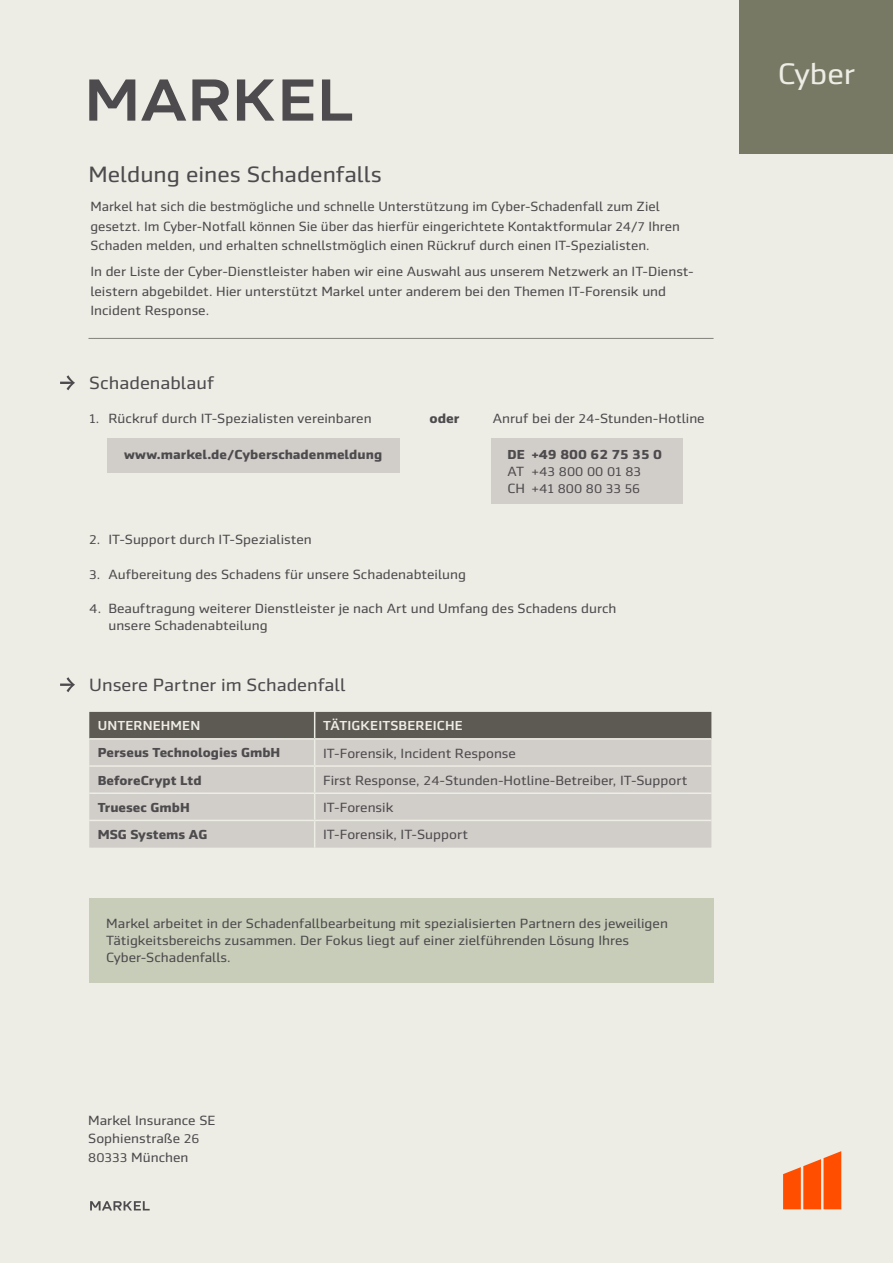
<style>
.page{position:relative;width:893px;height:1263px;background:#eeede5}
.page>*{position:absolute;margin:0;border:0;box-sizing:border-box;transform-origin:0 0}
.t1{font:30px "Markel Sans";color:#eeede5}
.t2{font:22.5px "Markel Sans";color:#4d4b4d}
.t3{font:18px "Markel Sans";color:#4d4b4d}
.t4{font:13.5px/19.5px "Markel Sans";color:#4d4b4d}
.t5{font:700 13.5px "Markel Sans";color:#4d4b4d}
.t6{font:700 13.2px "Markel Sans";color:#4d4b4d}
.t7{font:500 13.2px "Markel Sans";letter-spacing:.01em;color:#eeede5}
.t8{font:12.75px/17.2px "Markel Sans";color:#4d4b4d}
.s1{font-size:12.75px}
.s2{font-size:13.5px}
</style>
<div class="page">
<div style="left:89px;top:898px;width:625px;height:85px;background:#c8cdb9"></div>
<div style="left:740px;top:0;width:153px;height:153px;background:#777964"></div>
<svg style="left:90px;top:1201px;width:60px;height:10px"></svg>
<svg style="left:89px;top:79px;width:263px;height:42px"></svg>
<svg style="left:783px;top:1151px;width:58px;height:58px"></svg>
<hr style="left:88px;top:338px;width:626px;height:1px;background:#87857f">
<svg style="left:89px;top:712px;width:622px;height:136px;background:#b9b6b1"></svg>
<hr style="left:89px;top:738px;width:226px;height:2px;background:#eeede5">
<hr style="left:315px;top:738px;width:396px;height:2px;background:#eeede5">
<hr style="left:89px;top:765px;width:226px;height:2px;background:#eeede5">
<hr style="left:315px;top:765px;width:396px;height:2px;background:#eeede5">
<hr style="left:89px;top:792px;width:226px;height:2px;background:#eeede5">
<hr style="left:315px;top:792px;width:396px;height:2px;background:#eeede5">
<hr style="left:89px;top:820px;width:226px;height:1px;background:#eeede5">
<hr style="left:315px;top:820px;width:396px;height:1px;background:#eeede5">
<svg style="left:60px;top:375px;width:15px;height:15px"></svg>
<svg style="left:60px;top:677px;width:15px;height:15px"></svg>
<div style="left:491px;top:438px;width:191px;height:66px;background:#d1cdc9"></div>
<div style="left:107px;top:438px;width:293px;height:34px;background:#d1cdc9"></div>
<h2 class="t2" style="left:88px;top:162px;width:295px">Meldung eines Schadenfalls</h2>
<p class="t4" style="left:90px;top:197px;width:591px">Markel hat sich die bestmögliche und schnelle Unterstützung im Cyber-Schadenfall zum Ziel gesetzt. Im Cyber-Notfall können Sie über das hierfür eingerichtete Kontaktformular <span class="s1">24</span>/<span class="s1">7</span> Ihren<br>Schaden melden, und erhalten schnellstmöglich einen Rückruf durch einen IT-Spezialisten.</p>
<p class="t4" style="left:90px;top:262px;width:605px">In der Liste der Cyber-Dienstleister haben wir eine Auswahl aus unserem Netzwerk an IT-Dienst&shy;leistern abgebildet. Hier unterstützt Markel unter anderem bei den Themen IT-Forensik und<br>Incident Response.</p>
<h3 class="t3" style="left:89px;top:373px;width:127px">Schadenablauf</h3>
<p class="t4" style="left:89px;top:409px;width:284px"><span class="s1">1</span>. Rückruf durch IT-Spezialisten vereinbaren</p>
<p class="t5" style="left:429px;top:411px;width:32px">oder</p>
<p class="t4" style="left:493px;top:409px;width:213px">Anruf bei der <span class="s1">24</span>-Stunden-Hotline</p>
<p class="t6" style="left:124px;top:447px;width:259px">www.markel.de/Cyberschadenmeldung</p>
<p class="t6" style="left:507px;top:447px;width:156px">DE +49 800 62 75 35 0</p>
<p class="t8" style="left:507px;top:463px;width:135px"><span class="s2">AT +</span>43 800 00 01 83<br><span class="s2">CH +</span>41 800 80 33 56</p>
<p class="t4" style="left:89px;top:530px;width:224px"><span class="s1">2</span>. IT-Support durch IT-Spezialisten</p>
<p class="t4" style="left:89px;top:564px;width:378px"><span class="s1">3</span>. Aufbereitung des Schadens für unsere Schadenabteilung</p>
<p class="t4" style="left:108px;top:600px;width:510px;line-height:17.2px;text-indent:-19px"><span class="s1">4</span>. Beauftragung weiterer Dienstleister je nach Art und Umfang des Schadens durch unsere Schadenabteilung</p>
<h3 class="t3" style="left:89px;top:675px;width:258px">Unsere Partner im Schadenfall</h3>
<p class="t7" style="left:98px;top:718px;width:104px">UNTERNEHMEN</p>
<p class="t7" style="left:323px;top:718px;width:141px">TÄTIGKEITSBEREICHE</p>
<p class="t6" style="left:98px;top:745px;width:184px">Perseus Technologies GmbH</p>
<p class="t4" style="left:323px;top:743px;width:194px">IT-Forensik, Incident Response</p>
<p class="t6" style="left:98px;top:772px;width:105px">BeforeCrypt Ltd</p>
<p class="t4" style="left:323px;top:770px;width:366px">First Response, <span class="s1">24</span>-Stunden-Hotline-Betreiber, IT-Support</p>
<p class="t6" style="left:98px;top:799px;width:93px">Truesec GmbH</p>
<p class="t4" style="left:323px;top:798px;width:72px">IT-Forensik</p>
<p class="t6" style="left:98px;top:827px;width:111px">MSG Systems AG</p>
<p class="t4" style="left:323px;top:825px;width:147px">IT-Forensik, IT-Support</p>
<p class="t4" style="left:106px;top:915px;width:563px;line-height:17.2px">Markel arbeitet in der Schadenfallbearbeitung mit spezialisierten Partnern des jeweiligen<br>Tätigkeitsbereichs zusammen. Der Fokus liegt auf einer zielführenden Lösung Ihres<br>Cyber-Schadenfalls.</p>
<p class="t4" style="left:88px;top:1111px;width:129px;line-height:18.8px">Markel Insurance SE<br>Sophienstraße <span class="s1">26<br>80333</span> München</p>
<h1 class="t1" style="left:778px;top:57px;width:79px">Cyber</h1>
</div>
